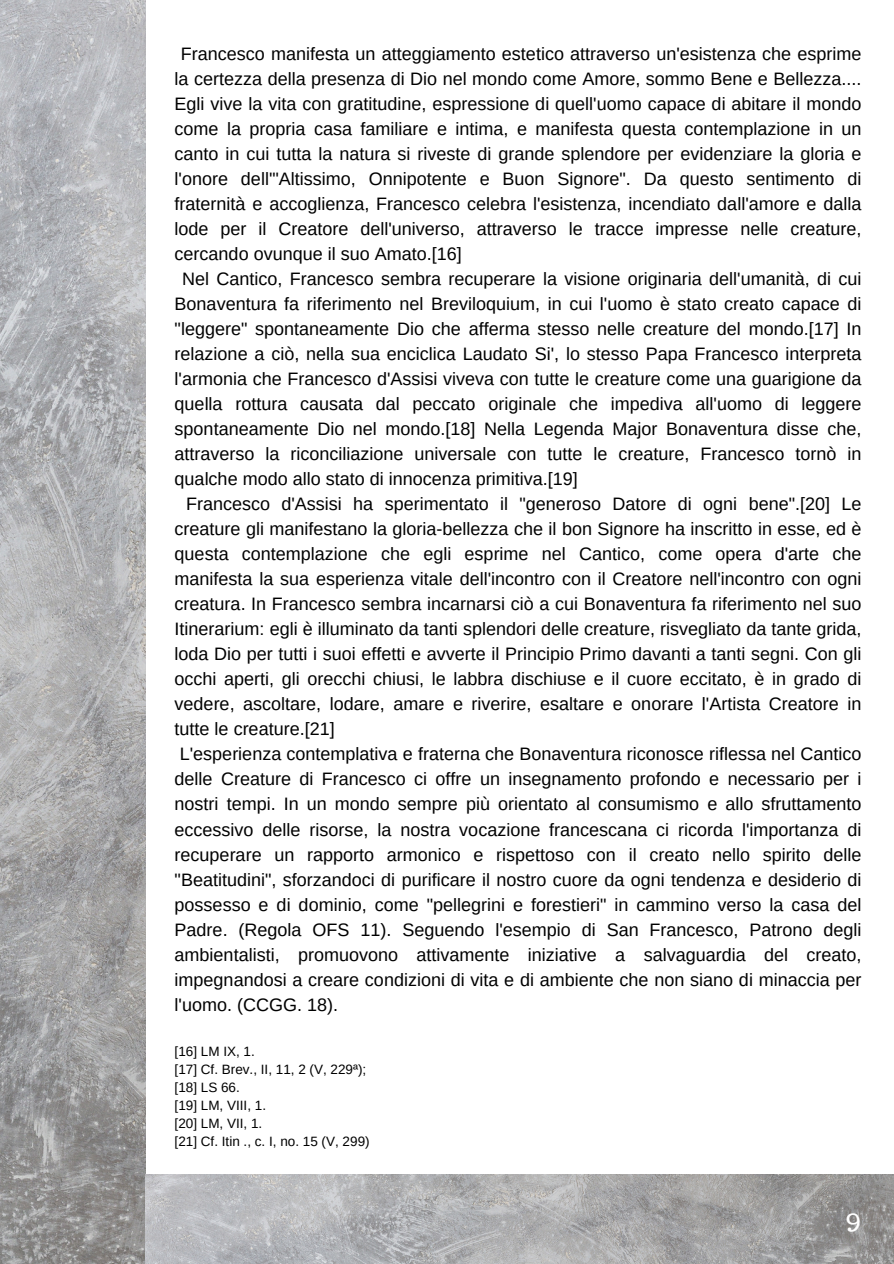
<style>
.page{position:relative;width:894px;height:1264px;background:#fff}
.page>*{position:absolute;margin:0;border:0;box-sizing:border-box;transform-origin:0 0}
.t1{font:27px "Trocchi";color:#fff}
.t2{font:18px "Arimo";color:#000}
.t3{font:13.5px "Arimo";color:#000}
</style>
<div class="page">
<img style="left:0;top:0;width:145px;height:1263px">
<img style="left:145px;top:1174px;width:748px;height:89px">
<p class="t2" style="left:181px;top:44px;width:682px">Francesco manifesta un atteggiamento estetico attraverso un'esistenza che esprime</p>
<p class="t2" style="left:174px;top:69px;width:688px">la certezza della presenza di Dio nel mondo come Amore, sommo Bene e Bellezza....</p>
<p class="t2" style="left:174px;top:94px;width:688px">Egli vive la vita con gratitudine, espressione di quell'uomo capace di abitare il mondo</p>
<p class="t2" style="left:174px;top:119px;width:688px">come la propria casa familiare e intima, e manifesta questa contemplazione in un</p>
<p class="t2" style="left:174px;top:144px;width:688px">canto in cui tutta la natura si riveste di grande splendore per evidenziare la gloria e</p>
<p class="t2" style="left:174px;top:169px;width:688px">l'onore dell'"Altissimo, Onnipotente e Buon Signore". Da questo sentimento di</p>
<p class="t2" style="left:174px;top:194px;width:688px">fraternità e accoglienza, Francesco celebra l'esistenza, incendiato dall'amore e dalla</p>
<p class="t2" style="left:174px;top:219px;width:688px">lode per il Creatore dell'universo, attraverso le tracce impresse nelle creature,</p>
<p class="t2" style="left:174px;top:244px;width:288px">cercando ovunque il suo Amato.[16]</p>
<p class="t2" style="left:182px;top:269px;width:680px">Nel Cantico, Francesco sembra recuperare la visione originaria dell'umanità, di cui</p>
<p class="t2" style="left:174px;top:294px;width:688px">Bonaventura fa riferimento nel Breviloquium, in cui l'uomo è stato creato capace di</p>
<p class="t2" style="left:174px;top:319px;width:688px">"leggere" spontaneamente Dio che afferma stesso nelle creature del mondo.[17] In</p>
<p class="t2" style="left:174px;top:344px;width:688px">relazione a ciò, nella sua enciclica Laudato Si', lo stesso Papa Francesco interpreta</p>
<p class="t2" style="left:174px;top:369px;width:688px">l'armonia che Francesco d'Assisi viveva con tutte le creature come una guarigione da</p>
<p class="t2" style="left:174px;top:394px;width:688px">quella rottura causata dal peccato originale che impediva all'uomo di leggere</p>
<p class="t2" style="left:174px;top:419px;width:688px">spontaneamente Dio nel mondo.[18] Nella Legenda Major Bonaventura disse che,</p>
<p class="t2" style="left:174px;top:444px;width:688px">attraverso la riconciliazione universale con tutte le creature, Francesco tornò in</p>
<p class="t2" style="left:174px;top:469px;width:404px">qualche modo allo stato di innocenza primitiva.[19]</p>
<p class="t2" style="left:186px;top:494px;width:676px">Francesco d'Assisi ha sperimentato il "generoso Datore di ogni bene".[20] Le</p>
<p class="t2" style="left:174px;top:519px;width:688px">creature gli manifestano la gloria-bellezza che il bon Signore ha inscritto in esse, ed è</p>
<p class="t2" style="left:174px;top:544px;width:688px">questa contemplazione che egli esprime nel Cantico, come opera d'arte che</p>
<p class="t2" style="left:174px;top:569px;width:688px">manifesta la sua esperienza vitale dell'incontro con il Creatore nell'incontro con ogni</p>
<p class="t2" style="left:174px;top:594px;width:688px">creatura. In Francesco sembra incarnarsi ciò a cui Bonaventura fa riferimento nel suo</p>
<p class="t2" style="left:174px;top:619px;width:688px">Itinerarium: egli è illuminato da tanti splendori delle creature, risvegliato da tante grida,</p>
<p class="t2" style="left:174px;top:644px;width:688px">loda Dio per tutti i suoi effetti e avverte il Principio Primo davanti a tanti segni. Con gli</p>
<p class="t2" style="left:174px;top:669px;width:688px">occhi aperti, gli orecchi chiusi, le labbra dischiuse e il cuore eccitato, è in grado di</p>
<p class="t2" style="left:174px;top:694px;width:688px">vedere, ascoltare, lodare, amare e riverire, esaltare e onorare l'Artista Creatore in</p>
<p class="t2" style="left:174px;top:719px;width:161px">tutte le creature.[21]</p>
<p class="t2" style="left:180px;top:744px;width:683px">L'esperienza contemplativa e fraterna che Bonaventura riconosce riflessa nel Cantico</p>
<p class="t2" style="left:174px;top:769px;width:688px">delle Creature di Francesco ci offre un insegnamento profondo e necessario per i</p>
<p class="t2" style="left:174px;top:794px;width:688px">nostri tempi. In un mondo sempre più orientato al consumismo e allo sfruttamento</p>
<p class="t2" style="left:174px;top:819px;width:688px">eccessivo delle risorse, la nostra vocazione francescana ci ricorda l'importanza di</p>
<p class="t2" style="left:174px;top:844px;width:688px">recuperare un rapporto armonico e rispettoso con il creato nello spirito delle</p>
<p class="t2" style="left:174px;top:869px;width:688px">"Beatitudini", sforzandoci di purificare il nostro cuore da ogni tendenza e desiderio di</p>
<p class="t2" style="left:174px;top:894px;width:688px">possesso e di dominio, come "pellegrini e forestieri" in cammino verso la casa del</p>
<p class="t2" style="left:174px;top:919px;width:688px">Padre. (Regola OFS 11). Seguendo l'esempio di San Francesco, Patrono degli</p>
<p class="t2" style="left:174px;top:944px;width:688px">ambientalisti, promuovono attivamente iniziative a salvaguardia del creato,</p>
<p class="t2" style="left:174px;top:969px;width:688px">impegnandosi a creare condizioni di vita e di ambiente che non siano di minaccia per</p>
<p class="t2" style="left:174px;top:994px;width:165px">l'uomo. (CCGG. 18).</p>
<p class="t3" style="left:174px;top:1043px;width:82px">[16] LM IX, 1.</p>
<p class="t3" style="left:174px;top:1061px;width:193px">[17] Cf. Brev., II, 11, 2 (V, 229ª);</p>
<p class="t3" style="left:174px;top:1079px;width:67px">[18] LS 66.</p>
<p class="t3" style="left:174px;top:1097px;width:93px">[19] LM, VIII, 1.</p>
<p class="t3" style="left:174px;top:1115px;width:89px">[20] LM, VII, 1.</p>
<p class="t3" style="left:174px;top:1133px;width:196px">[21] Cf. Itin ., c. I, no. 15 (V, 299)</p>
<p class="t1" style="left:844px;top:1200px;width:18px">9</p>
</div>
